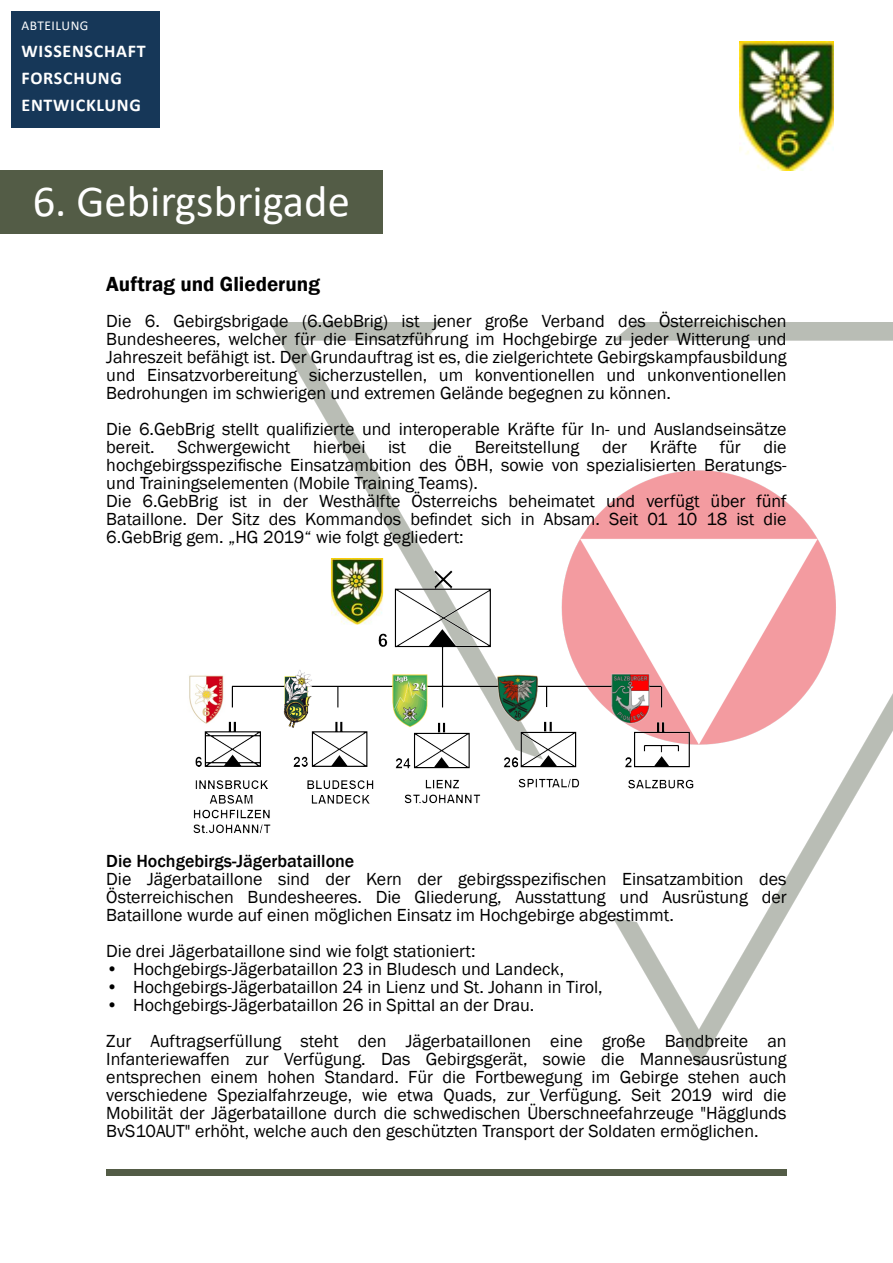
<style>
.page{position:relative;width:893px;height:1263px;background:#fff}
.page>*{position:absolute;margin:0;border:0;box-sizing:border-box;transform-origin:0 0}
.t1{font:44.55px "Calibri";color:#fff}
.t2{font:600 21px "Franklin Gothic";color:#000}
.t3{font:18px/18px "Franklin Gothic";color:#000;text-align:justify}
.t4{font:700 18px/27px "Calibri";letter-spacing:.04em;color:#fff}
.t5{font:500 18px "Franklin Gothic";color:#000}
.t6{font:13.5px "Calibri";letter-spacing:.04em;color:#fff}
</style>
<div class="page">
<div style="left:11px;top:11px;width:148px;height:117px;background:#163758"></div>
<img style="left:269px;top:323px;width:624px;height:743px">
<div style="left:0;top:170px;width:383px;height:64px;background:#535c46"></div>
<div style="left:106px;top:1169px;width:681px;height:7px;background:#535c46"></div>
<img style="left:739px;top:41px;width:95px;height:129px">
<img style="left:189px;top:558px;width:524px;height:285px">
<p class="t6" style="left:22px;top:20px;width:68px">ABTEILUNG</p>
<p class="t4" style="left:22px;top:39px;width:125px">WISSENSCHAFT<br>FORSCHUNG<br>ENTWICKLUNG</p>
<h1 class="t1" style="left:33px;top:183px;width:319px">6. Gebirgsbrigade</h1>
<p class="t2" style="left:106px;top:276px;width:215px">Auftrag und Gliederung</p>
<p class="t3" style="left:106px;top:313px;width:682px">Die 6. Gebirgsbrigade (6.GebBrig) ist jener große Verband des Österreichischen Bundesheeres, welcher für die Einsatzführung im Hochgebirge zu jeder Witterung und Jahreszeit befähigt ist. Der Grundauftrag ist es, die zielgerichtete Gebirgskampfausbildung und Einsatzvorbereitung sicherzustellen, um konventionellen und unkonventionellen Bedrohungen im schwierigen und extremen Gelände begegnen zu können.</p>
<p class="t3" style="left:106px;top:421px;width:682px">Die 6.GebBrig stellt qualifizierte und interoperable Kräfte für In- und Auslandseinsätze bereit.</p>
<p class="t3" style="left:177px;top:439px;width:115px">Schwergewicht</p>
<p class="t3" style="left:313px;top:439px;width:54px">hierbei</p>
<p class="t3" style="left:388px;top:439px;width:20px">ist</p>
<p class="t3" style="left:429px;top:439px;width:25px">die</p>
<p class="t3" style="left:475px;top:439px;width:106px">Bereitstellung</p>
<p class="t3" style="left:602px;top:439px;width:27px">der</p>
<p class="t3" style="left:650px;top:439px;width:49px">Kräfte</p>
<p class="t3" style="left:720px;top:439px;width:23px">für</p>
<p class="t3" style="left:106px;top:439px;width:682px;text-align:left;text-indent:657px">die hochgebirgsspezifische Einsatzambition des ÖBH, sowie von spezialisierten Beratungs&shy;und Trainingselementen (Mobile Training Teams).<br>Die 6.GebBrig ist in der Westhälfte Österreichs beheimatet und verfügt über fünf Bataillone. Der Sitz des Kommandos befindet sich in Absam. Seit 01 10 18 ist die 6.GebBrig gem. „HG 2019“ wie folgt gegliedert:</p>
<p class="t5" style="left:106px;top:854px;width:250px">Die Hochgebirgs-Jägerbataillone</p>
<p class="t3" style="left:106px;top:871px;width:682px">Die Jägerbataillone sind der Kern der gebirgsspezifischen Einsatzambition des Österreichischen Bundesheeres. Die Gliederung, Ausstattung und Ausrüstung der Bataillone wurde auf einen möglichen Einsatz im Hochgebirge abgestimmt.</p>
<p class="t3" style="left:106px;top:943px;width:371px">Die drei Jägerbataillone sind wie folgt stationiert:</p>
<p class="t3" style="left:106px;top:961px;width:459px">• Hochgebirgs-Jägerbataillon 23 in Bludesch und Landeck,</p>
<p class="t3" style="left:106px;top:979px;width:498px">• Hochgebirgs-Jägerbataillon 24 in Lienz und St. Johann in Tirol,</p>
<p class="t3" style="left:106px;top:988px;width:682px;line-height:36px">• Hochgebirgs-Jägerbataillon 26 in Spittal an der Drau.<br>Zur Auftragserfüllung steht den Jägerbataillonen eine große Bandbreite an</p>
<p class="t3" style="left:106px;top:1051px;width:682px">Infanteriewaffen zur Verfügung. Das Gebirgsgerät, sowie die Mannesausrüstung entsprechen einem hohen Standard. Für die Fortbewegung im Gebirge stehen auch verschiedene Spezialfahrzeuge, wie etwa Quads, zur Verfügung. Seit 2019 wird die Mobilität der Jägerbataillone durch die schwedischen Überschneefahrzeuge "Hägglunds BvS10AUT" erhöht, welche auch den geschützten Transport der Soldaten ermöglichen.</p>
</div>
